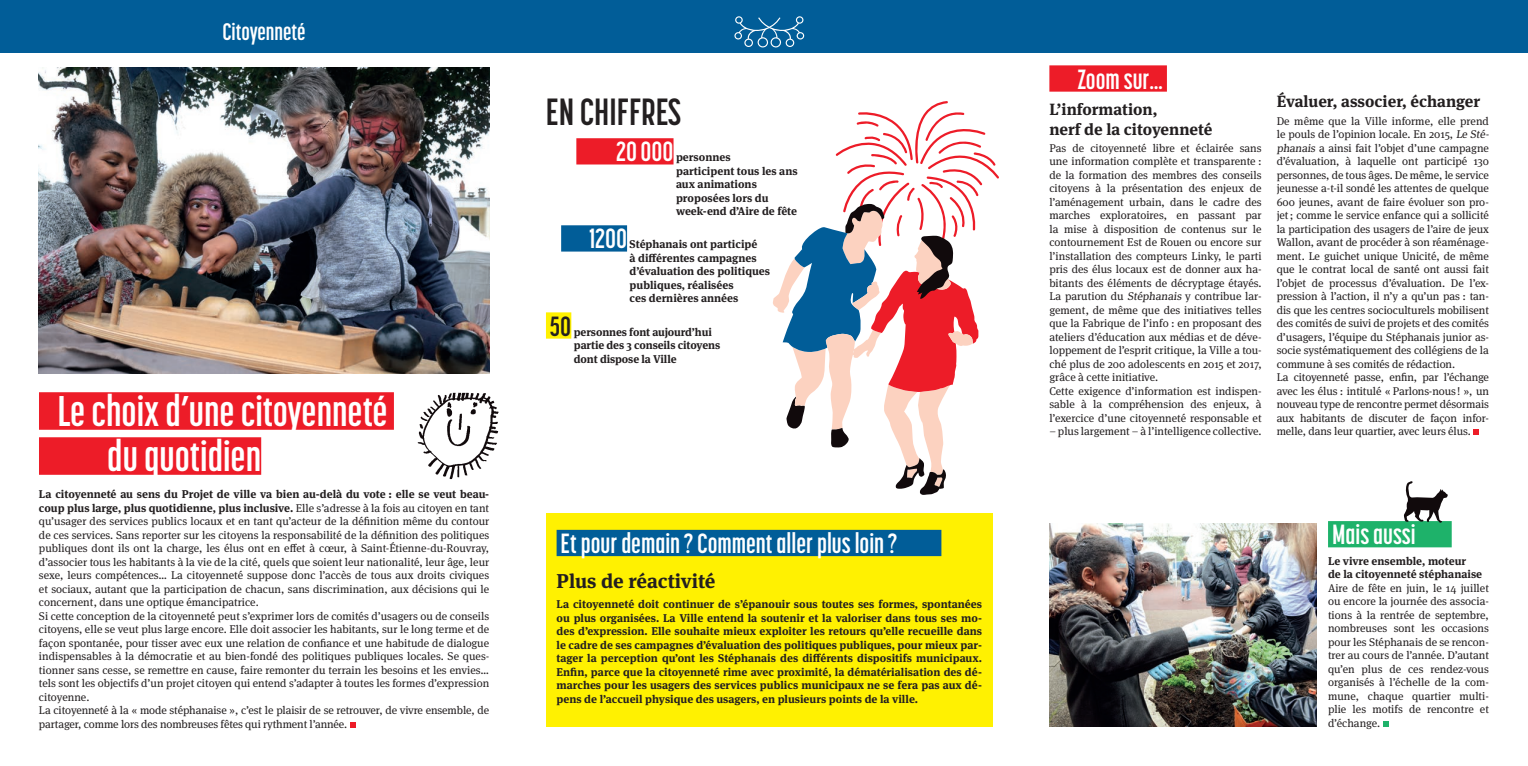
<style>
.page{position:relative;width:1528px;height:766px;background:#fff}
.page>*{position:absolute;margin:0;border:0;box-sizing:border-box;transform-origin:0 0}
.t1{font:700 42.5px/45px "Korolev Compressed";color:#fff}
.t2{font:700 37.5px "Korolev Compressed";color:#231f20}
.t3{font:700 27.5px "Korolev Compressed";color:#fff}
.t4{font:700 27.5px "Korolev Compressed";color:#231f20}
.t5{font:700 23.75px "Korolev Compressed";color:#fff}
.t6{font:700 20px "Meta Serif OT";color:#231f20}
.t7{font:700 16.25px/19.5px "Meta Serif OT";color:#231f20}
.t8{font:11.25px/13.5px "Meta Serif OT";color:#231f20}
.t9{font:700 11.25px/13.5px "Meta Serif OT";color:#231f20}
.s1{font-weight:700}
</style>
<div class="page">
<div style="left:0;top:0;width:1527px;height:52px;background:#015d98"></div>
<svg style="left:734px;top:16px;width:70px;height:32px"></svg>
<div style="left:39px;top:392px;width:355px;height:37px;background:#ed1c28"></div>
<div style="left:39px;top:437px;width:222px;height:37px;background:#ed1c28"></div>
<svg style="left:350px;top:722px;width:6px;height:5px"></svg>
<div style="left:576px;top:138px;width:97px;height:26px;background:#ed1c28"></div>
<div style="left:561px;top:225px;width:66px;height:26px;background:#015d98"></div>
<div style="left:546px;top:312px;width:25px;height:26px;background:#fff101"></div>
<div style="left:1327px;top:521px;width:124px;height:26px;background:#1eb26a"></div>
<svg style="left:1383px;top:721px;width:5px;height:5px"></svg>
<img style="left:1049px;top:523px;width:267px;height:203px">
<img style="left:39px;top:67px;width:450px;height:306px">
<div style="left:546px;top:513px;width:446px;height:213px;background:#fff101"></div>
<div style="left:556px;top:529px;width:385px;height:27px;background:#015d98"></div>
<div style="left:1049px;top:65px;width:117px;height:27px;background:#ed1c28"></div>
<svg style="left:1473px;top:429px;width:5px;height:6px"></svg>
<svg style="left:1403px;top:481px;width:44px;height:42px"></svg>
<img style="left:417px;top:392px;width:82px;height:88px">
<svg style="left:773px;top:101px;width:226px;height:394px"></svg>
<h3 class="t5" style="left:223px;top:19px;width:84px">Citoyenneté</h3>
<h1 class="t1" style="left:107px;top:388px;width:282px;text-indent:-50px">Le choix d’une citoyenneté du quotidien</h1>
<p class="t8" style="left:39px;top:487px;width:452px"><span class="s1">La citoyenneté au sens du Projet de ville va bien au-delà du vote : elle se veut beau&shy;coup plus large, plus quotidienne, plus inclusive.</span> Elle s’adresse à la fois au citoyen en tant qu’usager des services publics locaux et en tant qu’acteur de la définition même du contour de ces services. Sans reporter sur les citoyens la responsabilité de la définition des politiques publiques dont ils ont la charge, les élus ont en effet à cœur, à Saint-Étienne-du-Rouvray, d’associer tous les habitants à la vie de la cité, quels que soient leur nationalité, leur âge, leur sexe, leurs compétences… La citoyenneté suppose donc l’accès de tous aux droits civiques et sociaux, autant que la participation de chacun, sans discrimination, aux décisions qui le concernent, dans une optique émancipatrice.<br>Si cette conception de la citoyenneté peut s’exprimer lors de comités d’usagers ou de conseils citoyens, elle se veut plus large encore. Elle doit associer les habitants, sur le long terme et de façon spontanée, pour tisser avec eux une relation de confiance et une habitude de dialogue indispensables à la démocratie et au bien-fondé des politiques publiques locales. Se ques&shy;tionner sans cesse, se remettre en cause, faire remonter du terrain les besoins et les envies… tels sont les objectifs d’un projet citoyen qui entend s’adapter à toutes les formes d’expression citoyenne.<br>La citoyenneté à la « mode stéphanaise », c’est le plaisir de se retrouver, de vivre ensemble, de partager, comme lors des nombreuses fêtes qui rythment l’année.</p>
<h2 class="t2" style="left:546px;top:90px;width:136px">EN CHIFFRES</h2>
<h3 class="t3" style="left:616px;top:136px;width:58px">20 000</h3>
<p class="t9" style="left:676px;top:151px;width:123px">personnes<br>participent tous les ans aux animations proposées lors du week-end d’Aire de fête</p>
<h3 class="t3" style="left:589px;top:223px;width:39px">1200</h3>
<p class="t9" style="left:629px;top:238px;width:142px">Stéphanais ont participé<br>à différentes campagnes d’évaluation des politiques publiques, réalisées<br>ces dernières années</p>
<h3 class="t4" style="left:550px;top:310px;width:23px">50</h3>
<p class="t9" style="left:574px;top:325px;width:148px">personnes font aujourd’hui partie des 3 conseils citoyens dont dispose la Ville</p>
<h3 class="t3" style="left:560px;top:527px;width:338px">Et pour demain? Comment aller plus loin?</h3>
<h3 class="t6" style="left:556px;top:568px;width:160px">Plus de réactivité</h3>
<p class="t9" style="left:556px;top:597px;width:427px;text-align:justify">La citoyenneté doit continuer de s’épanouir sous toutes ses formes, spontanées ou plus organisées. La Ville entend la soutenir et la valoriser dans tous ses mo&shy;des d’expression. Elle souhaite mieux exploiter les retours qu’elle recueille dans le cadre de ses campagnes d’évaluation des politiques publiques, pour mieux par&shy;tager la perception qu’ont les Stéphanais des différents dispositifs municipaux.<br>Enfin, parce que la citoyenneté rime avec proximité, la dématérialisation des dé&shy;marches pour les usagers des services publics municipaux ne se fera pas aux dé&shy;pens de l’accueil physique des usagers, en plusieurs points de la ville.</p>
<h3 class="t3" style="left:1077px;top:63px;width:87px">Zoom sur…</h3>
<h3 class="t7" style="left:1049px;top:100px;width:164px">L’information,<br>nerf de la citoyenneté</h3>
<p class="t8" style="left:1049px;top:141px;width:214px">Pas de citoyenneté libre et éclairée sans une information complète et transparente : de la formation des membres des conseils citoyens à la présentation des enjeux de l’aménagement urbain, dans le cadre des marches exploratoires, en passant par la mise à disposition de contenus sur le contournement Est de Rouen ou encore sur l’installation des compteurs Linky, le parti pris des élus locaux est de donner aux ha&shy;bitants des éléments de décryptage étayés.<br>La parution du Stéphanais y contribue lar&shy;gement, de même que des initiatives telles que la Fabrique de l’info : en proposant des ateliers d’éducation aux médias et de déve&shy;loppement de l’esprit critique, la Ville a tou&shy;ché plus de 200 adolescents en 2015 et 2017, grâce à cette initiative.<br>Cette exigence d’information est indispen&shy;sable à la compréhension des enjeux, à l’exercice d’une citoyenneté responsable et</p>
<p class="t8" style="left:1049px;top:425px;width:214px">– plus largement – à l’intelligence collective.</p>
<h3 class="t7" style="left:1276px;top:92px;width:205px">Évaluer, associer, échanger</h3>
<p class="t8" style="left:1276px;top:114px;width:215px">De même que la Ville informe, elle prend le pouls de l’opinion locale. En 2015, Le Sté&shy;phanais a ainsi fait l’objet d’une campagne d’évaluation, à laquelle ont participé 130 personnes, de tous âges. De même, le service jeunesse a-t-il sondé les attentes de quelque 600 jeunes, avant de faire évoluer son pro&shy;jet; comme le service enfance qui a sollicité la participation des usagers de l’aire de jeux Wallon, avant de procéder à son réaménage&shy;ment. Le guichet unique Unicité, de même que le contrat local de santé ont aussi fait l’objet de processus d’évaluation. De l’ex&shy;pression à l’action, il n’y a qu’un pas : tan&shy;dis que les centres socioculturels mobilisent des comités de suivi de projets et des comités d’usagers, l’équipe du Stéphanais junior as&shy;socie systématiquement des collégiens de la commune à ses comités de rédaction.<br>La citoyenneté passe, enfin, par l’échange avec les élus : intitulé « Parlons-nous! », un nouveau type de rencontre permet désormais aux habitants de discuter de façon infor&shy;melle, dans leur quartier, avec leurs élus.</p>
<h3 class="t3" style="left:1331px;top:519px;width:85px">Mais aussi</h3>
<p class="t9" style="left:1327px;top:554px;width:156px">Le vivre ensemble, moteur<br>de la citoyenneté stéphanaise</p>
<p class="t8" style="left:1327px;top:581px;width:162px;text-align:justify">Aire de fête en juin, le 14 juillet ou encore la journée des associa&shy;tions à la rentrée de septembre, nombreuses sont les occasions pour les Stéphanais de se rencon&shy;trer au cours de l’année. D’autant qu’en plus de ces rendez-vous organisés à l’échelle de la com&shy;mune, chaque quartier multi&shy;plie les motifs de rencontre et d’échange.</p>
</div>
